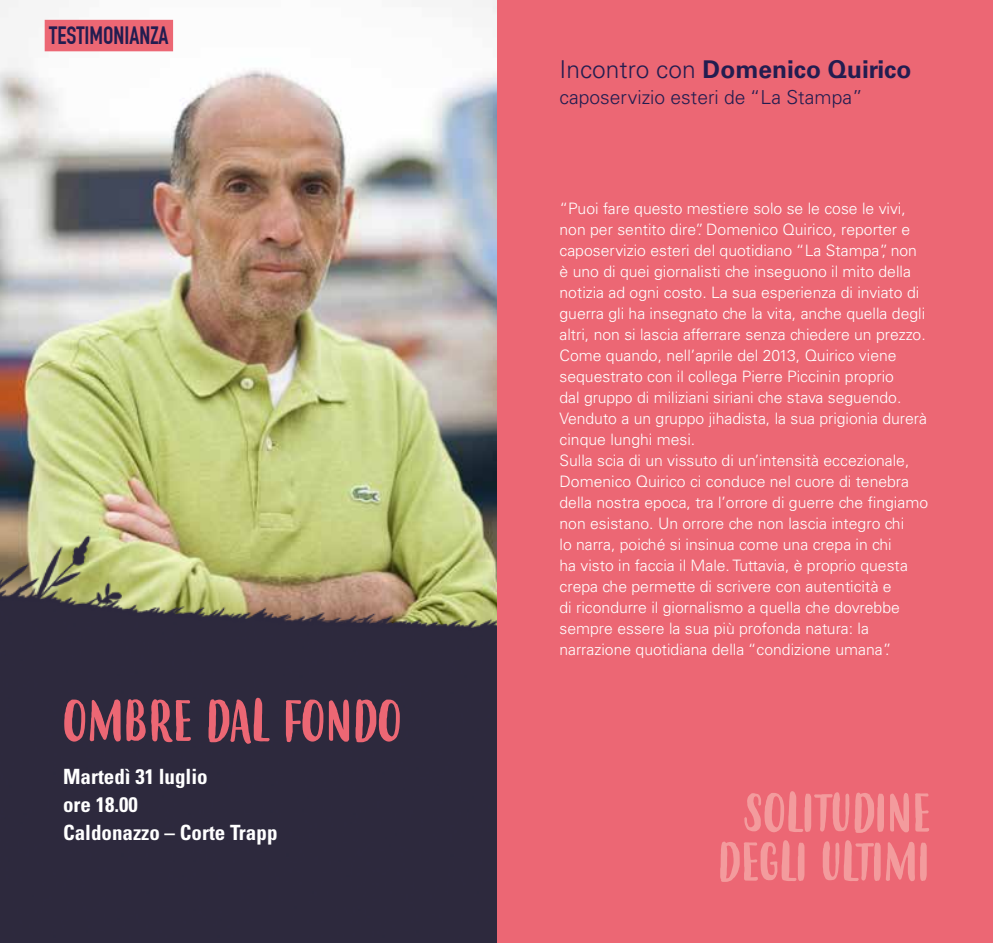
<style>
.page{position:relative;width:993px;height:943px;background:#fff}
.page>*{position:absolute;margin:0;border:0;box-sizing:border-box;transform-origin:0 0}
.t1{font:56px "Budidaya";color:#ec6774}
.t2{font:52.5px/49px "Budidaya";color:#f39b9d;text-align:center}
.t3{font:700 24.5px "Univers LT Std";color:#231d50}
.t4{font:700 24.5px "DIN Condensed";color:#231d50}
.t5{font:700 condensed 21px/28px "Univers LT Std";color:#fff}
.t6{font:300 19.25px "Univers LT Std";color:#231d50}
.t7{font:300 15.75px/21px "Univers LT Std";color:#fff}
.s1{font-weight:300}
</style>
<div class="page">
<img style="left:0;top:0;width:497px;height:798px">
<img style="left:0;top:454px;width:496px;height:489px">
<div style="left:45px;top:20px;width:128px;height:31px;background:#ec6774"></div>
<div style="left:497px;top:0;width:495px;height:943px;background:#ec6774"></div>
<h3 class="t4" style="left:49px;top:21px;width:121px">TESTIMONIANZA</h3>
<h1 class="t1" style="left:63px;top:690px;width:340px">OMBRE DAL FONDO</h1>
<h3 class="t5" style="left:63px;top:762px;width:216px">Martedì 31 luglio<br>ore 18.00<br>Caldonazzo – Corte Trapp</h3>
<h3 class="t3" style="left:559px;top:55px;width:353px"><span class="s1">Incontro con</span> Domenico Quirico</h3>
<p class="t6" style="left:559px;top:86px;width:304px">caposervizio esteri de “La Stampa”</p>
<p class="t7" style="left:559px;top:198px;width:370px">“Puoi fare questo mestiere solo se le cose le vivi, non per sentito dire”. Domenico Quirico, reporter e caposervizio esteri del quotidiano “La Stampa”, non è uno di quei giornalisti che inseguono il mito della notizia ad ogni costo. La sua esperienza di inviato di guerra gli ha insegnato che la vita, anche quella degli altri, non si lascia afferrare senza chiedere un prezzo.<br>Come quando, nell’aprile del 2013, Quirico viene sequestrato con il collega Pierre Piccinin proprio<br>dal gruppo di miliziani siriani che stava seguendo.<br>Venduto a un gruppo jihadista, la sua prigionia durerà cinque lunghi mesi.<br>Sulla scia di un vissuto di un’intensità eccezionale, Domenico Quirico ci conduce nel cuore di tenebra della nostra epoca, tra l’orrore di guerre che fingiamo non esistano. Un orrore che non lascia integro chi<br>lo narra, poiché si insinua come una crepa in chi<br>ha visto in faccia il Male. Tuttavia, è proprio questa crepa che permette di scrivere con autenticità e<br>di ricondurre il giornalismo a quella che dovrebbe sempre essere la sua più profonda natura: la narrazione quotidiana della “condizione umana”.</p>
<h2 class="t2" style="left:717px;top:791px;width:214px">SOLITUDINE<br>DEGLI ULTIMI</h2>
</div>
